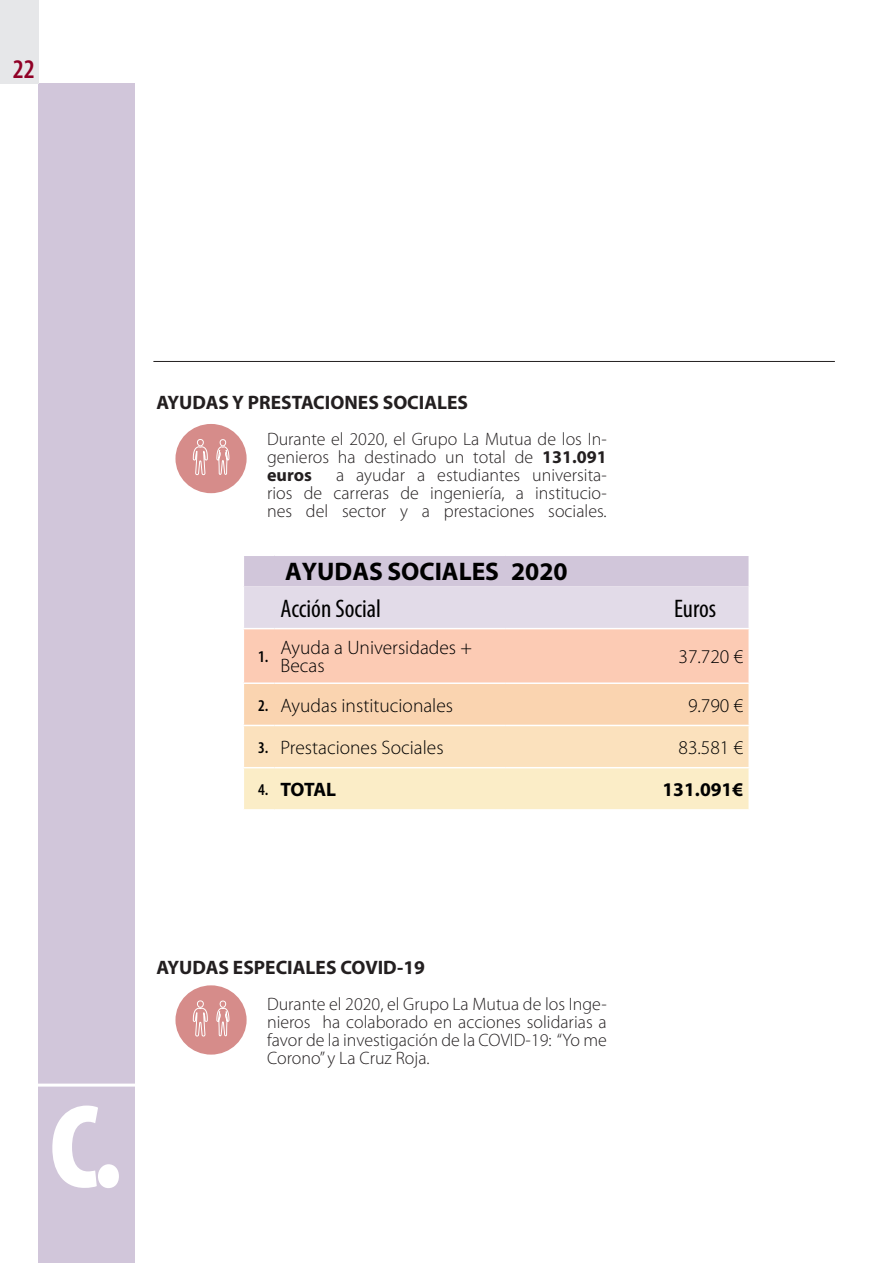
<style>
.page{position:relative;width:893px;height:1263px;background:#fff}
.page>*{position:absolute;margin:0;border:0;box-sizing:border-box;transform-origin:0 0}
.t1{font:900 condensed 120px "Myriad Pro";color:#fff}
.t2{font:600 condensed 27px "Myriad Pro";color:#900126}
.t3{font:700 25.5px "Myriad Pro";color:#000}
.t4{font:condensed 25.5px "Myriad Pro";color:#000}
.t5{font:300 19.5px/18px "Myriad Pro";color:#000}
.t6{font:700 19.5px "Myriad Pro";color:#231f20}
.t7{font:700 19.5px "Myriad Pro";color:#000}
.t8{font:300 18px/18px "Myriad Pro";color:#231f20;text-align:justify}
.t9{font:600 condensed 16.5px "Myriad Pro";color:#000}
.s1{font-weight:700}
</style>
<div class="page">
<div style="left:38px;top:84px;width:97px;height:1179px;background:#d1c6da"></div>
<div style="left:0;top:0;width:38px;height:84px;background:#e6e7e9"></div>
<hr style="left:153px;top:361px;width:682px;height:1px;background:#231f20">
<hr style="left:27px;top:1083px;width:116px;height:3px;background:#fff">
<svg style="left:244px;top:556px;width:504px;height:253px;background:#f1d8c5"></svg>
<hr style="left:243px;top:628px;width:31px;height:1px;background:#fff">
<hr style="left:274px;top:628px;width:231px;height:1px;background:#fff">
<hr style="left:505px;top:628px;width:245px;height:1px;background:#fff">
<hr style="left:243px;top:682px;width:31px;height:2px;background:#fff">
<hr style="left:274px;top:682px;width:231px;height:2px;background:#fff">
<hr style="left:505px;top:682px;width:245px;height:2px;background:#fff">
<hr style="left:243px;top:725px;width:31px;height:1px;background:#fff">
<hr style="left:274px;top:725px;width:231px;height:1px;background:#fff">
<hr style="left:505px;top:725px;width:245px;height:1px;background:#fff">
<hr style="left:243px;top:767px;width:31px;height:1px;background:#fff">
<hr style="left:274px;top:767px;width:231px;height:1px;background:#fff">
<hr style="left:505px;top:767px;width:245px;height:1px;background:#fff">
<div style="left:175px;top:424px;width:72px;height:69px;background:#d68c8a;border-radius:50%"></div>
<svg style="left:192px;top:439px;width:16px;height:54px"></svg>
<svg style="left:216px;top:439px;width:14px;height:36px"></svg>
<div style="left:175px;top:985px;width:72px;height:69px;background:#d68c8a;border-radius:50%"></div>
<svg style="left:192px;top:1000px;width:16px;height:55px"></svg>
<svg style="left:216px;top:1000px;width:14px;height:37px"></svg>
<h2 class="t2" style="left:13px;top:52px;width:24px">22</h2>
<p class="t6" style="left:156px;top:390px;width:313px">AYUDAS Y PRESTACIONES SOCIALES</p>
<p class="t8" style="left:267px;top:430px;width:341px">Durante el 2020, el Grupo La Mutua de los In&shy;genieros ha destinado un total de <span class="s1">131.091 euros</span></p>
<p class="t8" style="left:267px;top:466px;width:341px;text-indent:69px">a ayudar a estudiantes universita&shy;rios de carreras de ingeniería, a institucio&shy;nes del sector y a prestaciones sociales.</p>
<p class="t3" style="left:285px;top:555px;width:215px">AYUDAS SOCIALES</p>
<p class="t3" style="left:511px;top:555px;width:58px">2020</p>
<p class="t4" style="left:280px;top:593px;width:102px">Acción Social</p>
<p class="t4" style="left:674px;top:593px;width:43px">Euros</p>
<p class="t9" style="left:258px;top:646px;width:12px">1.</p>
<p class="t5" style="left:280px;top:638px;width:193px">Ayuda a Universidades +<br>Becas</p>
<p class="t5" style="left:678px;top:647px;width:66px">37.720 €</p>
<p class="t9" style="left:258px;top:695px;width:12px">2.</p>
<p class="t5" style="left:280px;top:696px;width:174px">Ayudas institucionales</p>
<p class="t5" style="left:688px;top:696px;width:57px">9.790 €</p>
<p class="t9" style="left:258px;top:737px;width:12px">3.</p>
<p class="t5" style="left:280px;top:738px;width:165px">Prestaciones Sociales</p>
<p class="t5" style="left:678px;top:738px;width:66px">83.581 €</p>
<p class="t9" style="left:258px;top:779px;width:12px">4.</p>
<p class="t7" style="left:280px;top:777px;width:57px">TOTAL</p>
<p class="t7" style="left:662px;top:777px;width:82px">131.091€</p>
<h1 class="t1" style="left:50px;top:1070px;width:74px">C.</h1>
<p class="t6" style="left:156px;top:954px;width:270px">AYUDAS ESPECIALES COVID-19</p>
<p class="t8" style="left:267px;top:995px;width:341px">Durante el 2020, el Grupo La Mutua de los Inge&shy;nieros ha colaborado en acciones solidarias a favor de la investigación de la COVID-19: “Yo me Corono” y La Cruz Roja.</p>
</div>
